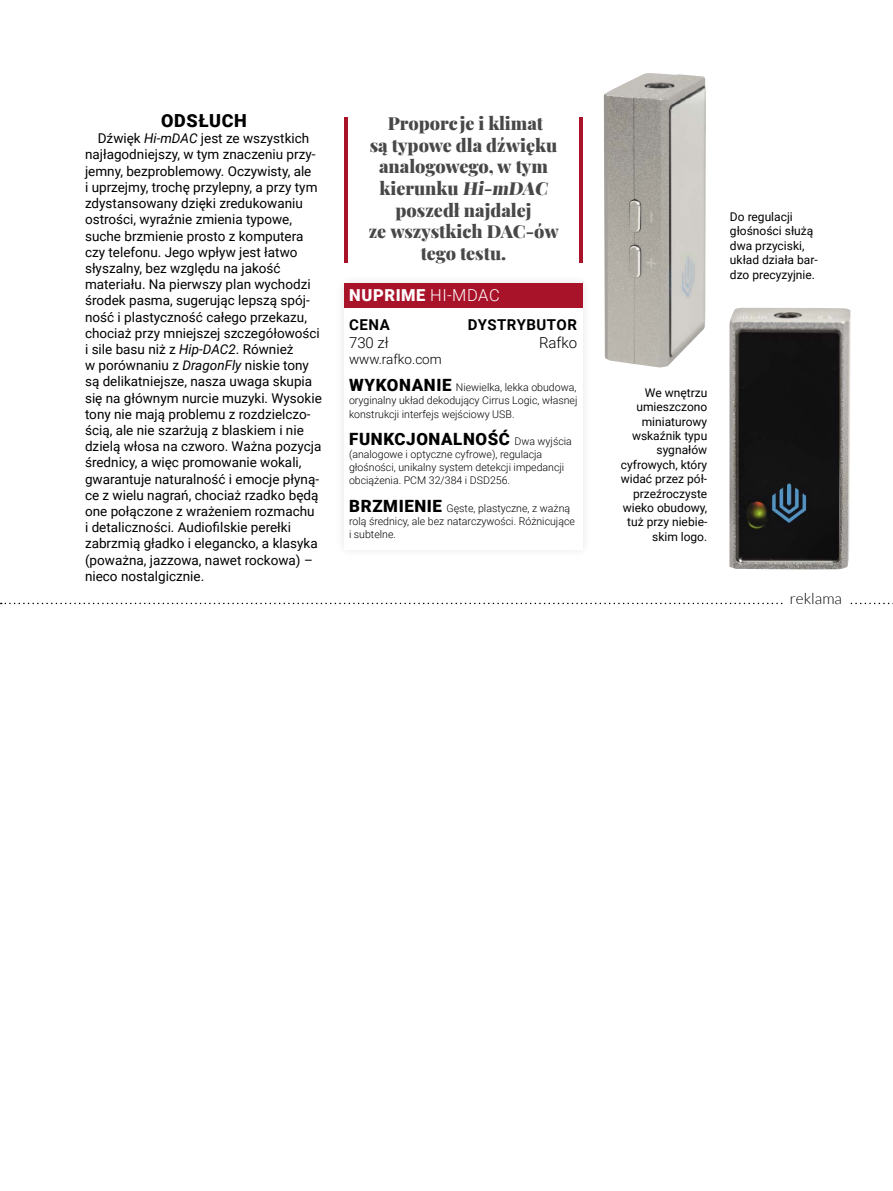
<style>
.page{position:relative;width:893px;height:1191px;background:#fff}
.page>*{position:absolute;margin:0;border:0;box-sizing:border-box;transform-origin:0 0}
.t1{font:900 18px/21.6px "Playfair Display";color:#484848;text-align:center}
.t2{font:900 18px "Roboto";letter-spacing:.035em;color:#000}
.t3{font:900 16.95px "Roboto";letter-spacing:.035em;color:#000}
.t4{font:900 16.5px "Roboto";letter-spacing:.035em;color:#fff}
.t5{font:300 15.3px "Lato";color:#000}
.t6{font:700 15px "Roboto";letter-spacing:.035em;color:#000}
.t7{font:300 15px "Roboto";color:#000}
.t8{font:13.5px/16.2px "Roboto";color:#000}
.t9{font:300 13.5px "Roboto";color:#000}
.t10{font:12px/14.4px "Roboto";color:#000}
.t11{font:300 10.65px/13.2px "Roboto";color:#000}
.s1{font-style:italic}
.s2{font-weight:300}
.s3{font-weight:900;font-size:16.95px}
.s4{font-weight:300;font-size:10.65px}
</style>
<div class="page">
<svg style="left:1px;top:602px;width:892px;height:2px"></svg>
<div style="left:783px;top:590px;width:65px;height:24px;background:#fff"></div>
<div style="left:335px;top:273px;width:257px;height:286px;background:#fbfbfb"></div>
<div style="left:344px;top:283px;width:239px;height:266px;background:#fff"></div>
<div style="left:344px;top:283px;width:239px;height:24px;background:#a9132a"></div>
<img style="left:604px;top:73px;width:102px;height:295px">
<img style="left:729px;top:308px;width:122px;height:261px">
<hr style="left:344px;top:117px;width:4px;height:145px;background:#a9132a">
<hr style="left:579px;top:117px;width:4px;height:145px;background:#a9132a">
<h1 class="t2" style="left:161px;top:108px;width:87px">ODSŁUCH</h1>
<p class="t8" style="left:85px;top:130px;width:238px;text-indent:13px">Dźwięk <span class="s1">Hi-mDAC</span> jest ze wszystkich najłagodniejszy, w tym znaczeniu przy&shy;jemny, bezproblemowy. Oczywisty, ale<br>i uprzejmy, trochę przylepny, a przy tym zdystansowany dzięki zredukowaniu ostrości, wyraźnie zmienia typowe, suche brzmienie prosto z komputera czy telefonu. Jego wpływ jest łatwo słyszalny, bez względu na jakość materiału. Na pierwszy plan wychodzi środek pasma, sugerując lepszą spój&shy;ność i plastyczność całego przekazu, chociaż przy mniejszej szczegółowości i sile basu niż z <span class="s1">Hip-DAC2</span>. Również<br>w porównaniu z <span class="s1">DragonFly</span> niskie tony są delikatniejsze, nasza uwaga skupia się na głównym nurcie muzyki. Wysokie tony nie mają problemu z rozdzielczo&shy;ścią, ale nie szarżują z blaskiem i nie dzielą włosa na czworo. Ważna pozycja średnicy, a więc promowanie wokali, gwarantuje naturalność i emocje płyną&shy;ce z wielu nagrań, chociaż rzadko będą one połączone z wrażeniem rozmachu<br>i detaliczności. Audiofilskie perełki zabrzmią gładko i elegancko, a klasyka (poważna, jazzowa, nawet rockowa) – nieco nostalgicznie.</p>
<h1 class="t1" style="left:369px;top:111px;width:191px">Proporcje i klimat<br>są typowe dla dźwięku analogowego, w tym kierunku Hi-mDAC poszedł najdalej<br>ze wszystkich DAC-ów tego testu.</h1>
<p class="t4" style="left:349px;top:284px;width:152px">NUPRIME <span class="s2">HI-MDAC</span></p>
<p class="t6" style="left:349px;top:314px;width:42px">CENA</p>
<p class="t6" style="left:468px;top:314px;width:111px">DYSTRYBUTOR</p>
<p class="t7" style="left:349px;top:332px;width:41px">730 zł</p>
<p class="t7" style="left:539px;top:332px;width:40px">Rafko</p>
<p class="t9" style="left:349px;top:350px;width:94px">www.rafko.com</p>
<p class="t11" style="left:349px;top:380px;width:230px;text-align:justify"><span class="s3">WYKONANIE</span> Niewielka, lekka obudowa, oryginalny układ dekodujący Cirrus Logic, własnej konstrukcji interfejs wejściowy USB.</p>
<p class="t3" style="left:349px;top:427px;width:224px">FUNKCJONALNOŚĆ <span class="s4">Dwa wyjścia</span></p>
<p class="t11" style="left:349px;top:447px;width:217px">(analogowe i optyczne cyfrowe), regulacja głośności, unikalny system detekcji impedancji obciążenia. PCM 32/384 i DSD256.</p>
<p class="t11" style="left:349px;top:501px;width:227px"><span class="s3">BRZMIENIE</span> Gęste, plastyczne, z ważną rolą średnicy, ale bez natarczywości. Różnicujące i subtelne.</p>
<p class="t10" style="left:730px;top:209px;width:89px">Do regulacji głośności służą dwa przyciski, układ działa bar&shy;dzo precyzyjnie.</p>
<p class="t10" style="left:621px;top:385px;width:88px;text-align:right">We wnętrzu umieszczono miniaturowy wskaźnik typu sygnałów cyfrowych, który widać przez pół&shy;przeźroczyste wieko obudowy, tuż przy niebie&shy;skim logo.</p>
<p class="t5" style="left:790px;top:590px;width:54px">reklama</p>
</div>
